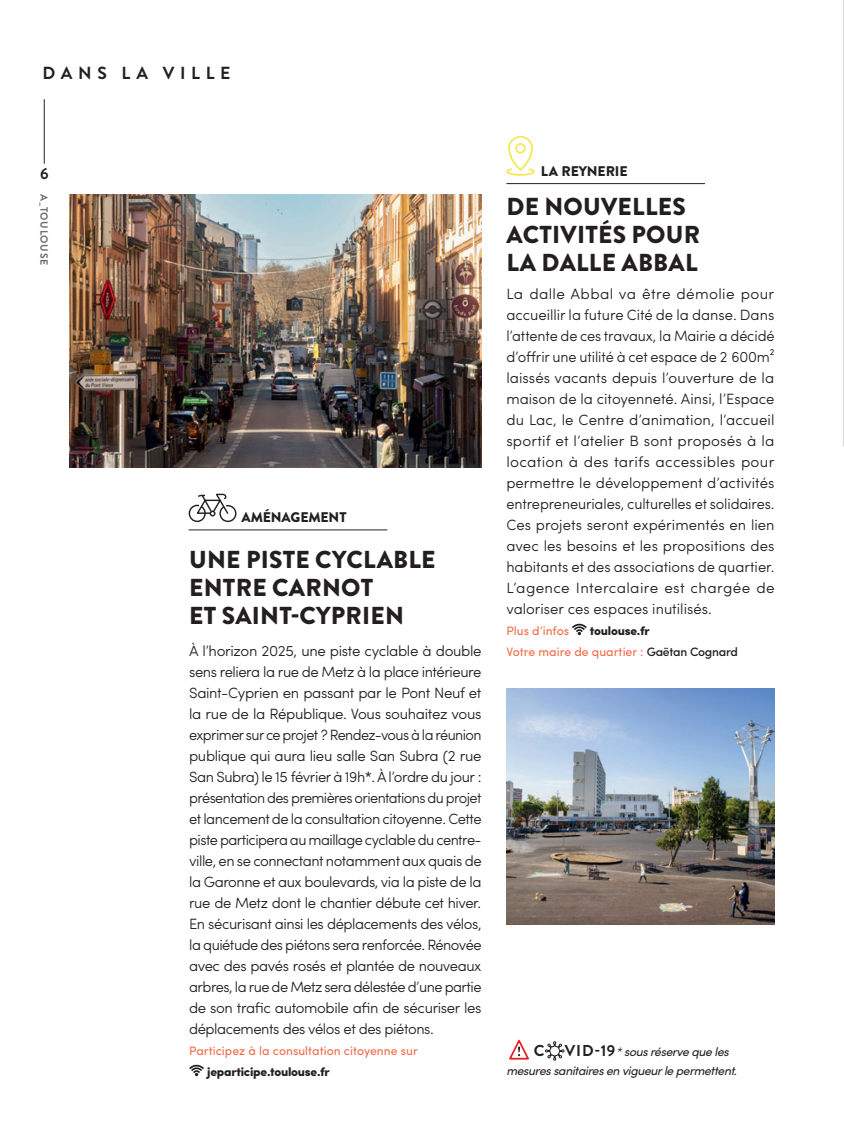
<style>
.page{position:relative;width:844px;height:1141px;background:#fff}
.page>*{position:absolute;margin:0;border:0;box-sizing:border-box;transform-origin:0 0}
.t1{font:900 24.5px/28px "Brandon Grotesque";letter-spacing:.01em;color:#231f20}
.t2{font:700 17.5px "Brandon Grotesque";letter-spacing:.32em;color:#231f20}
.t3{font:700 15.75px "Brandon Grotesque";color:#231f20}
.t4{font:300 14.88px/21px "Sofia Pro";letter-spacing:-.02em;color:#231f20;text-align:justify}
.t5{font:900 14px "Brandon Grotesque";letter-spacing:-.01em;color:#231f20}
.t6{font:12.25px/21px "Sofia Pro";color:#f26c4b;text-align:center}
.t7{font:italic 12.25px/19.2px "Sofia Pro";letter-spacing:-.03em;color:#231f20}
.t8{font:900 12.25px "Sofia Pro";letter-spacing:-.02em;color:#231f20}
.t9{font:700 10.5px "Brandon Grotesque";letter-spacing:.06em;color:#6d6e70}
.s1{font-weight:900;color:#231f20}
.s2{font-weight:500;color:#231f20}
.s3{font-family:"Brandon Grotesque";font-weight:700;font-style:normal;font-size:15.75px}
</style>
<div class="page">
<img style="left:843px;top:0;width:1px;height:446px">
<img style="left:69px;top:194px;width:412px;height:273px">
<hr style="left:189px;top:529px;width:198px;height:1px;background:#231f20">
<img style="left:506px;top:688px;width:268px;height:236px">
<hr style="left:506px;top:183px;width:198px;height:1px;background:#231f20">
<svg style="left:572px;top:624px;width:14px;height:11px"></svg>
<svg style="left:506px;top:136px;width:28px;height:40px"></svg>
<svg style="left:189px;top:1065px;width:15px;height:11px"></svg>
<svg style="left:188px;top:493px;width:49px;height:30px"></svg>
<svg style="left:509px;top:1039px;width:20px;height:21px"></svg>
<svg style="left:545px;top:1041px;width:19px;height:20px"></svg>
<hr style="left:44px;top:99px;width:1px;height:65px;background:#231f20">
<p class="t2" style="left:43px;top:63px;width:189px">DANS LA VILLE</p>
<p class="t3" style="left:40px;top:164px;width:10px">6</p>
<p class="t9" style="left:50px;top:194px;width:72px;rotate:90deg">A_TOULOUSE</p>
<p class="t5" style="left:241px;top:509px;width:106px">AMÉNAGEMENT</p>
<h1 class="t1" style="left:189px;top:546px;width:248px">UNE PISTE CYCLABLE<br>ENTRE CARNOT<br>ET SAINT-CYPRIEN</h1>
<p class="t4" style="left:189px;top:642px;width:294px">À l’horizon 2025, une piste cyclable à double sens reliera la rue de Metz à la place intérieure Saint-Cyprien en passant par le Pont Neuf et la rue de la République. Vous souhaitez vous exprimer sur ce projet ? Rendez-vous à la réunion publique qui aura lieu salle San Subra (2 rue San Subra) le 15 février à 19h*. À l’ordre du jour : présentation des premières orientations du projet et lancement de la consultation citoyenne. Cette piste participera au maillage cyclable du centre&shy;ville, en se connectant notamment aux quais de la Garonne et aux boulevards, via la piste de la rue de Metz dont le chantier débute cet hiver.<br>En sécurisant ainsi les déplacements des vélos, la quiétude des piétons sera renforcée. Rénovée avec des pavés rosés et plantée de nouveaux arbres, la rue de Metz sera délestée d’une partie de son trafic automobile afin de sécuriser les déplacements des vélos et des piétons.</p>
<p class="t6" style="left:189px;top:1042px;width:230px">Participez à la consultation citoyenne sur</p>
<p class="t8" style="left:207px;top:1067px;width:124px">jeparticipe.toulouse.fr</p>
<p class="t5" style="left:541px;top:163px;width:88px">LA REYNERIE</p>
<h1 class="t1" style="left:506px;top:193px;width:195px">DE NOUVELLES<br>ACTIVITÉS POUR<br>LA DALLE ABBAL</h1>
<p class="t4" style="left:506px;top:285px;width:270px">La dalle Abbal va être démolie pour accueillir la future Cité de la danse. Dans l’attente de ces travaux, la Mairie a décidé d’offrir une utilité à cet espace de 2 600m² laissés vacants depuis l’ouverture de la maison de la citoyenneté. Ainsi, l’Espace du Lac, le Centre d’animation, l’accueil sportif et l’atelier B sont proposés à la location à des tarifs accessibles pour permettre le développement d’activités entrepreneuriales, culturelles et solidaires.<br>Ces projets seront expérimentés en lien avec les besoins et les propositions des habitants et des associations de quartier.<br>L’agence Intercalaire est chargée de valoriser ces espaces inutilisés.</p>
<p class="t6" style="left:506px;top:622px;width:64px">Plus d’infos</p>
<p class="t6" style="left:506px;top:622px;width:233px"><span class="s1">toulouse.fr<br></span>Votre maire de quartier : <span class="s2">Gaëtan Cognard</span></p>
<p class="t3" style="left:533px;top:1041px;width:12px">C</p>
<p class="t7" style="left:506px;top:1043px;width:232px;text-indent:58px"><span class="s3">VID-19</span>* sous réserve que les mesures sanitaires en vigueur le permettent.</p>
</div>
